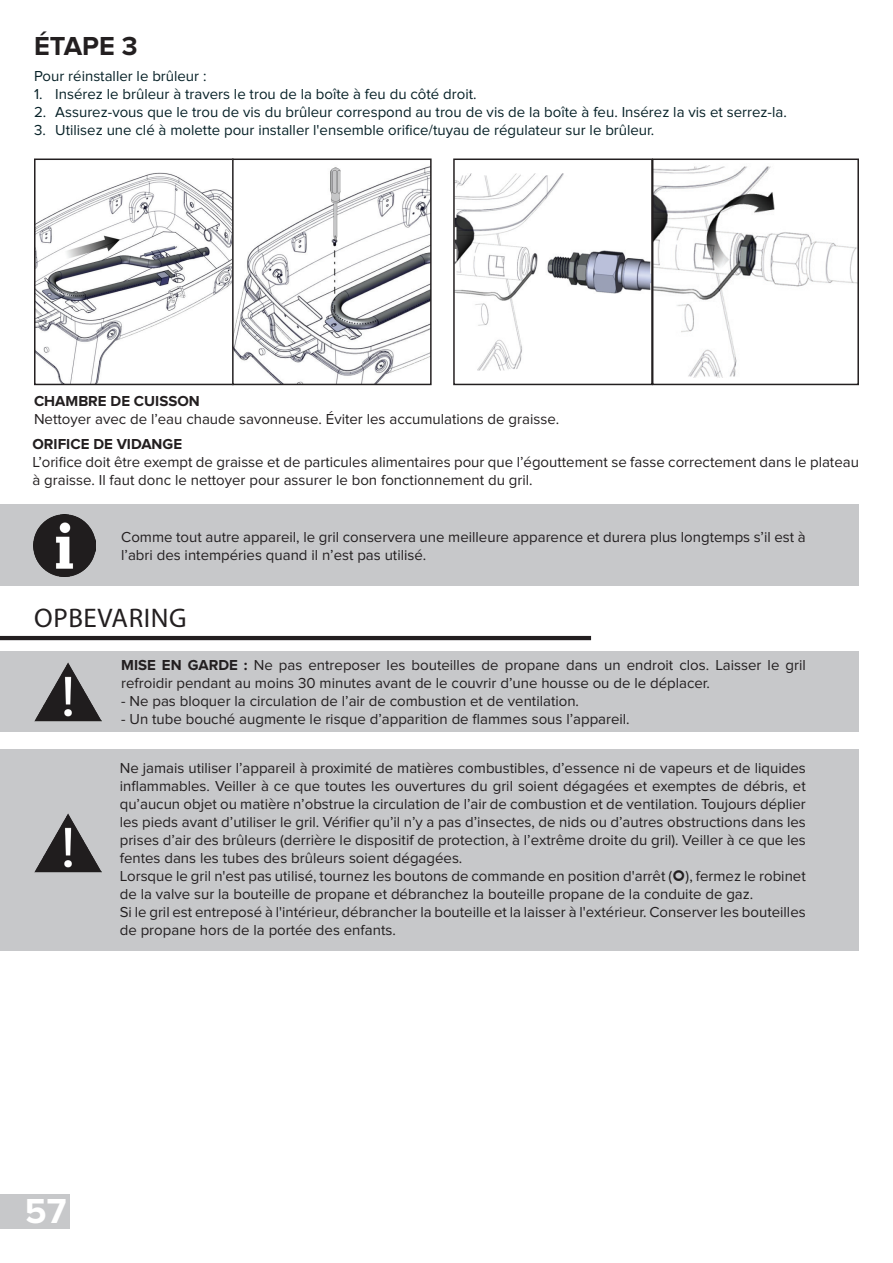
<style>
.page{position:relative;width:893px;height:1263px;background:#fff}
.page>*{position:absolute;margin:0;border:0;box-sizing:border-box;transform-origin:0 0}
.t1{font:700 36px "Proxima Nova";color:#fff}
.t2{font:27px "Myriad Pro";letter-spacing:.02em;color:#231f20}
.t3{font:700 27px "Proxima Nova";color:#231f20}
.t4{font:15px/18px "Proxima Nova";color:#231f20}
.t5{font:15px "Proxima Nova";color:#072127}
.t6{font:700 15px "Proxima Nova";color:#231f20}
.s1{font-weight:700}
</style>
<div class="page">
<div style="left:0;top:1195px;width:70px;height:34px;background:#c7c8ca"></div>
<img style="left:37px;top:172px;width:194px;height:210px">
<div style="left:34px;top:159px;width:200px;height:226px;border:2px solid #231f20"></div>
<img style="left:235px;top:166px;width:194px;height:216px">
<div style="left:232px;top:159px;width:200px;height:226px;border:2px solid #231f20"></div>
<img style="left:655px;top:165px;width:201px;height:213px">
<div style="left:652px;top:159px;width:207px;height:226px;border:2px solid #231f20"></div>
<svg style="left:456px;top:173px;width:194px;height:198px"></svg>
<div style="left:453px;top:159px;width:200px;height:226px;border:2px solid #231f20"></div>
<div style="left:0;top:504px;width:859px;height:82px;background:#c7c8ca"></div>
<div style="left:0;top:651px;width:859px;height:81px;background:#c7c8ca"></div>
<div style="left:0;top:749px;width:859px;height:201px;background:#c7c8ca"></div>
<hr style="left:0;top:636px;width:591px;height:4px;background:#231f20">
<img style="left:34px;top:662px;width:68px;height:60px">
<img style="left:34px;top:813px;width:68px;height:60px">
<img style="left:33px;top:514px;width:62px;height:62px">
<h2 class="t3" style="left:34px;top:34px;width:105px">ÉTAPE 3</h2>
<p class="t5" style="left:34px;top:67px;width:174px">Pour réinstaller le brûleur :</p>
<p class="t5" style="left:34px;top:85px;width:444px">1. Insérez le brûleur à travers le trou de la boîte à feu du côté droit.</p>
<p class="t5" style="left:34px;top:103px;width:754px">2. Assurez-vous que le trou de vis du brûleur correspond au trou de vis de la boîte à feu. Insérez la vis et serrez-la.</p>
<p class="t5" style="left:34px;top:121px;width:622px">3. Utilisez une clé à molette pour installer l'ensemble orifice/tuyau de régulateur sur le brûleur.</p>
<p class="t6" style="left:34px;top:394px;width:167px">CHAMBRE DE CUISSON</p>
<p class="t4" style="left:34px;top:410px;width:527px">Nettoyer avec de l’eau chaude savonneuse. Éviter les accumulations de graisse. .</p>
<p class="t6" style="left:33px;top:437px;width:151px">ORIFICE DE VIDANGE</p>
<p class="t4" style="left:33px;top:453px;width:828px">L’orifice doit être exempt de graisse et de particules alimentaires pour que l’égouttement se fasse correctement dans le plateau à graisse. Il faut donc le nettoyer pour assurer le bon fonctionnement du gril.</p>
<p class="t4" style="left:121px;top:528px;width:686px">Comme tout autre appareil, le gril conservera une meilleure apparence et durera plus longtemps s’il est à l’abri des intempéries quand il n’est pas utilisé.</p>
<h2 class="t2" style="left:34px;top:601px;width:154px">OPBEVARING</h2>
<p class="t4" style="left:121px;top:656px;width:686px"><span class="s1">MISE EN GARDE :</span> Ne pas entreposer les bouteilles de propane dans un endroit clos. Laisser le gril refroidir pendant au moins 30 minutes avant de le couvrir d’une housse ou de le déplacer.</p>
<p class="t4" style="left:121px;top:692px;width:459px">- Ne pas bloquer la circulation de l’air de combustion et de ventilation.</p>
<p class="t4" style="left:121px;top:710px;width:510px">- Un tube bouché augmente le risque d’apparition de flammes sous l’appareil.</p>
<p class="t4" style="left:120px;top:759px;width:688px">Ne jamais utiliser l’appareil à proximité de matières combustibles, d’essence ni de vapeurs et de liquides inflammables. Veiller à ce que toutes les ouvertures du gril soient dégagées et exemptes de débris, et qu’aucun objet ou matière n’obstrue la circulation de l’air de combustion et de ventilation. Toujours déplier les pieds avant d’utiliser le gril. Vérifier qu’il n’y a pas d’insectes, de nids ou d’autres obstructions dans les prises d’air des brûleurs (derrière le dispositif de protection, à l’extrême droite du gril). Veiller à ce que les fentes dans les tubes des brûleurs soient dégagées.<br>Lorsque le gril n'est pas utilisé, tournez les boutons de commande en position d'arrêt ( ), fermez le robinet de la valve sur la bouteille de propane et débranchez la bouteille propane de la conduite de gaz.<br>Si le gril est entreposé à l'intérieur, débrancher la bouteille et la laisser à l'extérieur. Conserver les bouteilles de propane hors de la portée des enfants.</p>
<h1 class="t1" style="left:25px;top:1195px;width:43px">57</h1>
</div>
